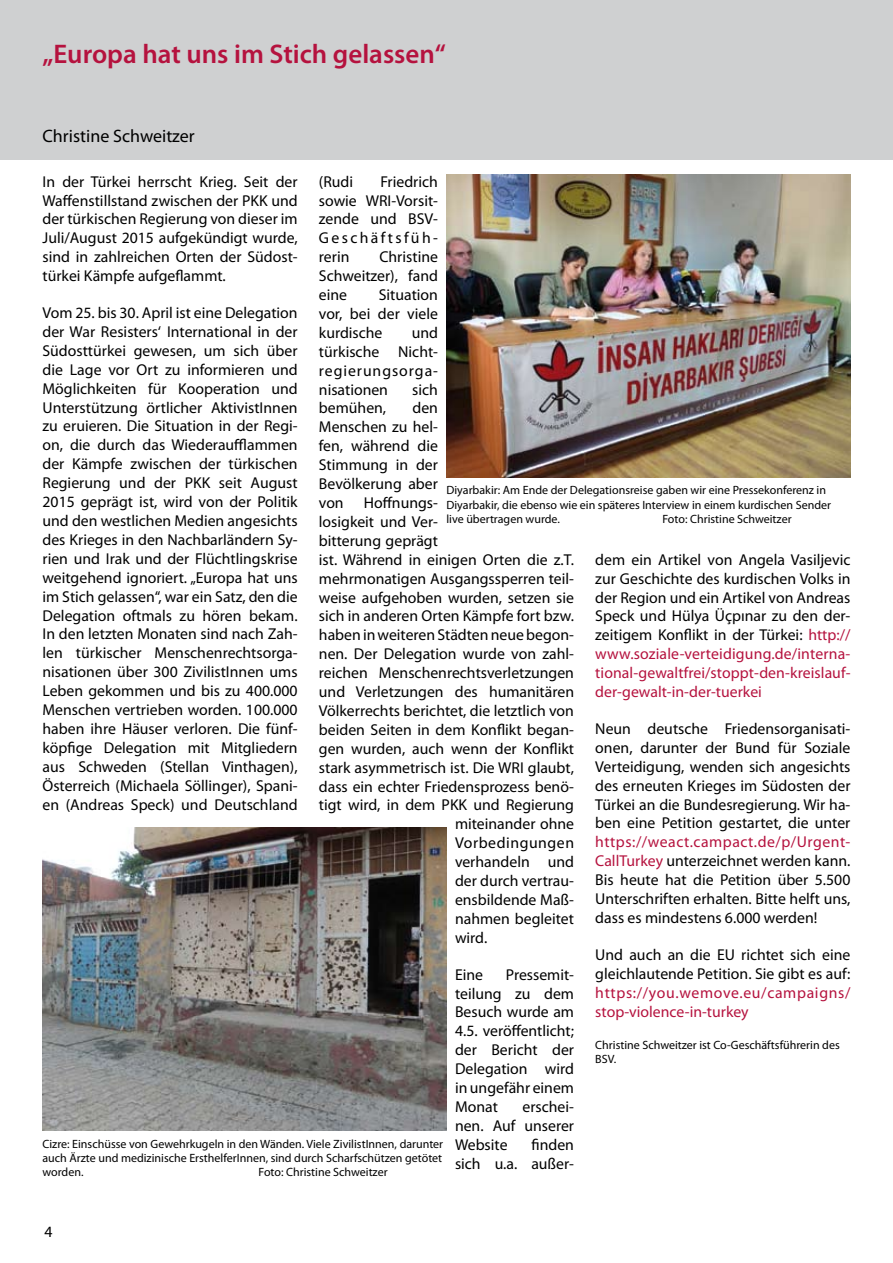
<style>
.page{position:relative;width:893px;height:1263px;background:#fff}
.page>*{position:absolute;margin:0;border:0;box-sizing:border-box;transform-origin:0 0}
.t1{font:600 27px "Myriad Pro";color:#b5123e}
.t2{font:18px "Myriad Pro";color:#000}
.t3{font:15.75px/18.9px "Myriad Pro";color:#000;text-align:justify}
.t4{font:15.75px/18.9px "Myriad Pro";letter-spacing:.03em;color:#b5123e}
.t5{font:15.75px "Myriad Pro";letter-spacing:.035em;color:#000}
.t6{font:12px/14.4px "Myriad Pro";color:#000}
.s1{color:#b5123e}
</style>
<div class="page">
<div style="left:0;top:0;width:893px;height:159px;background:#cfd0d1"></div>
<img style="left:43px;top:827px;width:403px;height:303px">
<img style="left:446px;top:175px;width:404px;height:303px">
<h1 class="t1" style="left:43px;top:37px;width:405px">„Europa hat uns im Stich gelassen“</h1>
<p class="t2" style="left:43px;top:125px;width:154px">Christine Schweitzer</p>
<p class="t3" style="left:43px;top:172px;width:257px">In der Türkei herrscht Krieg. Seit der Waffenstillstand zwischen der PKK und der türkischen Regierung von dieser im Juli/August 2015 aufgekündigt wurde, sind in zahlreichen Orten der Südost&shy;türkei Kämpfe aufgeflammt.</p>
<p class="t3" style="left:43px;top:303px;width:257px">Vom 25. bis 30. April ist eine Delegation der War Resisters‘ International in der Südosttürkei gewesen, um sich über die Lage vor Ort zu informieren und Möglichkeiten für Kooperation und Unterstützung örtlicher AktivistInnen zu eruieren. Die Situation in der Regi&shy;on, die durch das Wiederaufflammen der Kämpfe zwischen der türkischen Regierung und der PKK seit August 2015 geprägt ist, wird von der Politik und den westlichen Medien angesichts des Krieges in den Nachbarländern Sy&shy;rien und Irak und der Flüchtlingskrise weitgehend ignoriert. „Europa hat uns im Stich gelassen“, war ein Satz, den die Delegation oftmals zu hören bekam.<br>In den letzten Monaten sind nach Zah&shy;len türkischer Menschenrechtsorga&shy;nisationen über 300 ZivilistInnen ums Leben gekommen und bis zu 400.000<br>Menschen vertrieben worden. 100.000 haben ihre Häuser verloren. Die fünf&shy;köpfige Delegation mit Mitgliedern aus Schweden (Stellan Vinthagen), Österreich (Michaela Söllinger), Spani&shy;en (Andreas Speck) und Deutschland</p>
<p class="t3" style="left:319px;top:172px;width:121px;text-indent:61px">Friedrich sowie WRI-Vorsit&shy;zende und BSV-Geschäftsfüh&shy;rerin</p>
<p class="t3" style="left:319px;top:172px;width:36px">(Rudi</p>
<p class="t3" style="left:319px;top:247px;width:121px;text-indent:61px">Christine Schweitzer), fand eine</p>
<p class="t3" style="left:319px;top:285px;width:121px;text-indent:60px">Situation vor, bei der viele kurdische</p>
<p class="t3" style="left:319px;top:323px;width:121px;text-indent:93px">und türkische Nicht&shy;regierungsorga&shy;nisationen</p>
<p class="t3" style="left:412px;top:380px;width:27px">sich</p>
<p class="t3" style="left:319px;top:398px;width:121px;text-indent:94px">den Menschen zu hel&shy;fen, während die Stimmung in der Bevölkerung aber von</p>
<p class="t3" style="left:319px;top:398px;width:69px">bemühen,</p>
<p class="t6" style="left:446px;top:483px;width:386px">Diyarbakir: Am Ende der Delegationsreise gaben wir eine Pressekonferenz in<br>Diyarbakir, die ebenso wie ein späteres Interview in einem kurdischen Sender live übertragen wurde.</p>
<p class="t3" style="left:364px;top:493px;width:76px">Hoffnungs-</p>
<p class="t3" style="left:319px;top:512px;width:121px">losigkeit und Ver-</p>
<p class="t3" style="left:319px;top:531px;width:121px">bitterung geprägt</p>
<p class="t3" style="left:319px;top:550px;width:257px">ist. Während in einigen Orten die z.T.</p>
<p class="t3" style="left:319px;top:569px;width:257px">mehrmonatigen Ausgangssperren teil-</p>
<p class="t3" style="left:319px;top:587px;width:257px">weise aufgehoben wurden, setzen sie</p>
<p class="t3" style="left:319px;top:606px;width:257px">sich in anderen Orten Kämpfe fort bzw.</p>
<p class="t3" style="left:319px;top:625px;width:257px">haben in weiteren Städten neue begon-</p>
<p class="t3" style="left:319px;top:644px;width:257px">nen. Der Delegation wurde von zahl-</p>
<p class="t3" style="left:319px;top:663px;width:257px">reichen Menschenrechtsverletzungen</p>
<p class="t3" style="left:319px;top:682px;width:257px">und Verletzungen des humanitären</p>
<p class="t3" style="left:319px;top:701px;width:257px">Völkerrechts berichtet, die letztlich von</p>
<p class="t3" style="left:319px;top:720px;width:257px">beiden Seiten in dem Konflikt began-</p>
<p class="t3" style="left:319px;top:739px;width:257px">gen wurden, auch wenn der Konflikt</p>
<p class="t3" style="left:319px;top:758px;width:257px">stark asymmetrisch ist. Die WRI glaubt,</p>
<p class="t3" style="left:319px;top:776px;width:257px">dass ein echter Friedensprozess benö-</p>
<p class="t3" style="left:319px;top:795px;width:257px">tigt wird, in dem PKK und Regierung</p>
<p class="t3" style="left:455px;top:814px;width:121px">miteinander ohne</p>
<p class="t5" style="left:455px;top:833px;width:121px">Vorbedingungen</p>
<p class="t3" style="left:455px;top:852px;width:121px">verhandeln und</p>
<p class="t3" style="left:455px;top:871px;width:121px">der durch vertrau-</p>
<p class="t3" style="left:455px;top:890px;width:121px">ensbildende Maß-</p>
<p class="t3" style="left:455px;top:909px;width:121px">nahmen begleitet</p>
<p class="t3" style="left:455px;top:928px;width:34px">wird.</p>
<p class="t3" style="left:455px;top:965px;width:30px">Eine</p>
<p class="t6" style="left:662px;top:512px;width:131px">Foto: Christine Schweitzer</p>
<p class="t3" style="left:595px;top:550px;width:257px">dem ein Artikel von Angela Vasiljevic zur Geschichte des kurdischen Volks in der Region und ein Artikel von Andreas Speck und Hülya Üçpınar zu den der&shy;zeitigem Konflikt in der Türkei: <span class="s1">http:// www.soziale-verteidigung.de/interna&shy;tional-gewaltfrei/stoppt-den-kreislauf&shy;der-gewalt-in-der-tuerkei</span></p>
<p class="t3" style="left:595px;top:719px;width:257px">Neun deutsche Friedensorganisati&shy;onen, darunter der Bund für Soziale Verteidigung, wenden sich angesichts des erneuten Krieges im Südosten der Türkei an die Bundesregierung. Wir ha&shy;ben eine Petition gestartet, die unter</p>
<p class="t3" style="left:595px;top:832px;width:257px"><span class="s1">https://weact.campact.de/p/Urgent-CallTurkey</span> unterzeichnet werden kann.<br>Bis heute hat die Petition über 5.500<br>Unterschriften erhalten. Bitte helft uns, dass es mindestens 6.000 werden!</p>
<p class="t3" style="left:595px;top:945px;width:257px">Und auch an die EU richtet sich eine gleichlautende Petition. Sie gibt es auf:</p>
<p class="t4" style="left:595px;top:983px;width:257px">https://you.wemove.eu/campaigns/ stop-violence-in-turkey</p>
<p class="t6" style="left:595px;top:1037px;width:246px">Christine Schweitzer ist Co-Geschäftsführerin des<br>BSV.</p>
<p class="t3" style="left:455px;top:965px;width:121px;text-indent:51px">Pressemit&shy;teilung zu dem Besuch wurde am 4.5. veröffentlicht; der Bericht der Delegation wird in ungefähr einem Monat</p>
<p class="t3" style="left:455px;top:1097px;width:121px;text-indent:68px">erschei&shy;nen. Auf unserer Website</p>
<p class="t3" style="left:455px;top:1135px;width:121px;text-align:right">finden<br>sich u.a. außer-</p>
<p class="t6" style="left:43px;top:1136px;width:402px;text-align:justify">Cizre: Einschüsse von Gewehrkugeln in den Wänden. Viele ZivilistInnen, darunter auch Ärzte und medizinische ErsthelferInnen, sind durch Scharfschützen getötet worden.</p>
<p class="t6" style="left:259px;top:1165px;width:131px">Foto: Christine Schweitzer</p>
</div>
